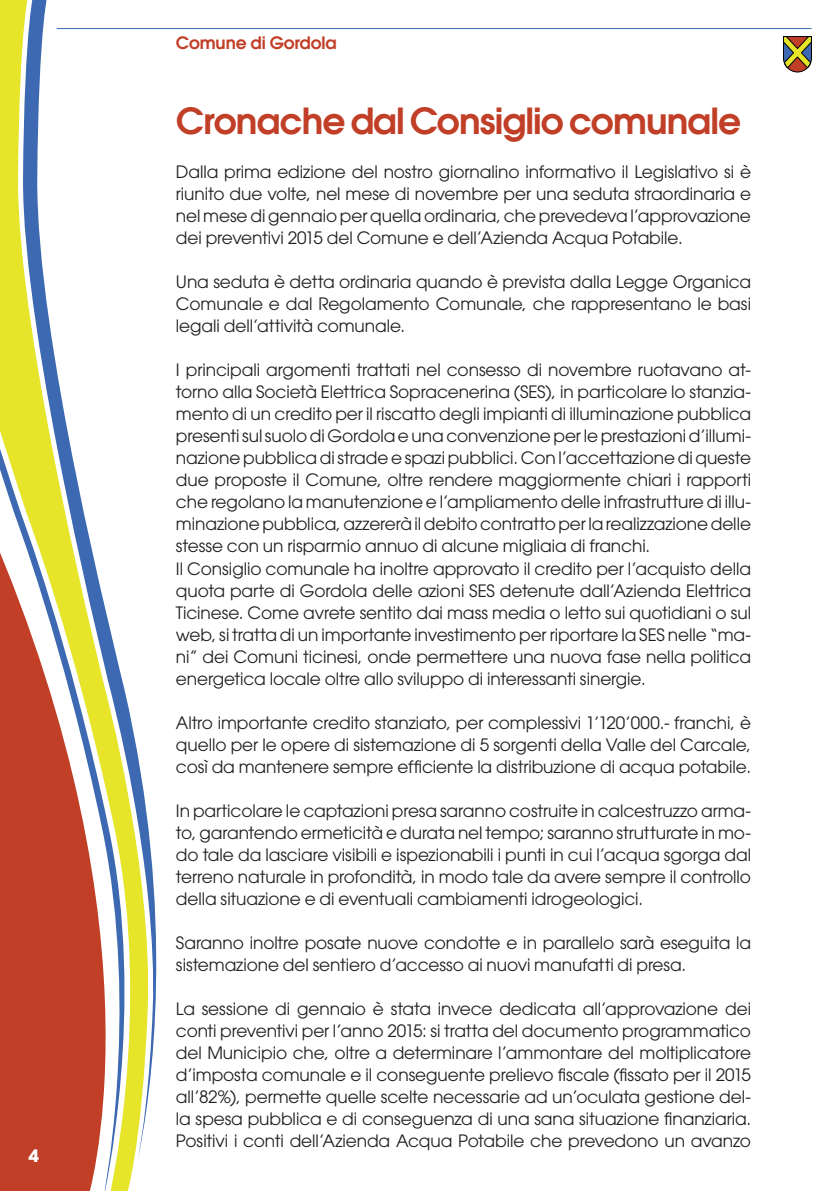
<style>
.page{position:relative;width:840px;height:1191px;background:#fff}
.page>*{position:absolute;margin:0;border:0;box-sizing:border-box;transform-origin:0 0}
.t1{font:600 36px "Avant Garde CE";letter-spacing:-.025em;color:#c13e27}
.t2{font:17px/22px "Avant Garde";letter-spacing:-.005em;color:#231f20;text-align:justify}
.t3{font:600 17px "Avant Garde";letter-spacing:-.01em;color:#c13e27}
.t4{font:700 17px "Avant Garde";color:#fff}
</style>
<div class="page">
<svg style="left:783px;top:36px;width:28px;height:36px"></svg>
<hr style="left:57px;top:28px;width:754px;height:1px;background:#3d69b2">
<div style="left:0;top:0;width:22px;height:413px;background:#e6e52a"></div>
<svg style="left:0;top:413px;width:22px;height:112px"></svg>
<svg style="left:22px;top:0;width:154px;height:525px"></svg>
<svg style="left:0;top:525px;width:157px;height:666px"></svg>
<p class="t4" style="left:28px;top:1144px;width:12px">4</p>
<p class="t3" style="left:176px;top:33px;width:162px">Comune di Gordola</p>
<h1 class="t1" style="left:176px;top:98px;width:566px">Cronache dal Consiglio comunale</h1>
<p class="t2" style="left:176px;top:161px;width:576px">Dalla prima edizione del nostro giornalino informativo il Legislativo si è riunito due volte, nel mese di novembre per una seduta straordinaria e nel mese di gennaio per quella ordinaria, che prevedeva l’approvazione dei preventivi 2015 del Comune e dell’Azienda Acqua Potabile.</p>
<p class="t2" style="left:176px;top:271px;width:576px">Una seduta è detta ordinaria quando è prevista dalla Legge Organica Comunale e dal Regolamento Comunale, che rappresentano le basi legali dell’attività comunale.</p>
<p class="t2" style="left:176px;top:359px;width:576px;text-align:left">I principali argomenti trattati nel consesso di novembre ruotavano at&shy;torno alla Società Elettrica Sopracenerina (SES), in particolare lo stanzia&shy;mento di un credito per il riscatto degli impianti di illuminazione pubblica presenti sul suolo di Gordola e una convenzione per le prestazioni d’illumi&shy;nazione pubblica di strade e spazi pubblici. Con l’accettazione di queste due proposte il Comune, oltre rendere maggiormente chiari i rapporti che regolano la manutenzione e l’ampliamento delle infrastrutture di illu&shy;minazione pubblica, azzererà il debito contratto per la realizzazione delle stesse con un risparmio annuo di alcune migliaia di franchi.<br>Il Consiglio comunale ha inoltre approvato il credito per l’acquisto della quota parte di Gordola delle azioni SES detenute dall’Azienda Elettrica Ticinese. Come avrete sentito dai mass media o letto sui quotidiani o sul web, si tratta di un importante investimento per riportare la SES nelle “ma&shy;ni” dei Comuni ticinesi, onde permettere una nuova fase nella politica energetica locale oltre allo sviluppo di interessanti sinergie.</p>
<p class="t2" style="left:176px;top:711px;width:576px">Altro importante credito stanziato, per complessivi 1’120’000.- franchi, è quello per le opere di sistemazione di 5 sorgenti della Valle del Carcale, così da mantenere sempre efficiente la distribuzione di acqua potabile.</p>
<p class="t2" style="left:176px;top:799px;width:576px">In particolare le captazioni presa saranno costruite in calcestruzzo arma&shy;to, garantendo ermeticità e durata nel tempo; saranno strutturate in mo&shy;do tale da lasciare visibili e ispezionabili i punti in cui l’acqua sgorga dal terreno naturale in profondità, in modo tale da avere sempre il controllo della situazione e di eventuali cambiamenti idrogeologici.</p>
<p class="t2" style="left:176px;top:931px;width:576px">Saranno inoltre posate nuove condotte e in parallelo sarà eseguita la sistemazione del sentiero d’accesso ai nuovi manufatti di presa.</p>
<p class="t2" style="left:176px;top:997px;width:576px">La sessione di gennaio è stata invece dedicata all’approvazione dei conti preventivi per l’anno 2015: si tratta del documento programmatico del Municipio che, oltre a determinare l’ammontare del moltiplicatore d’imposta comunale e il conseguente prelievo fiscale (fissato per il 2015 all’82%), permette quelle scelte necessarie ad un’oculata gestione del&shy;la spesa pubblica e di conseguenza di una sana situazione finanziaria.<br>Positivi i conti dell’Azienda Acqua Potabile che prevedono un avanzo</p>
</div>
